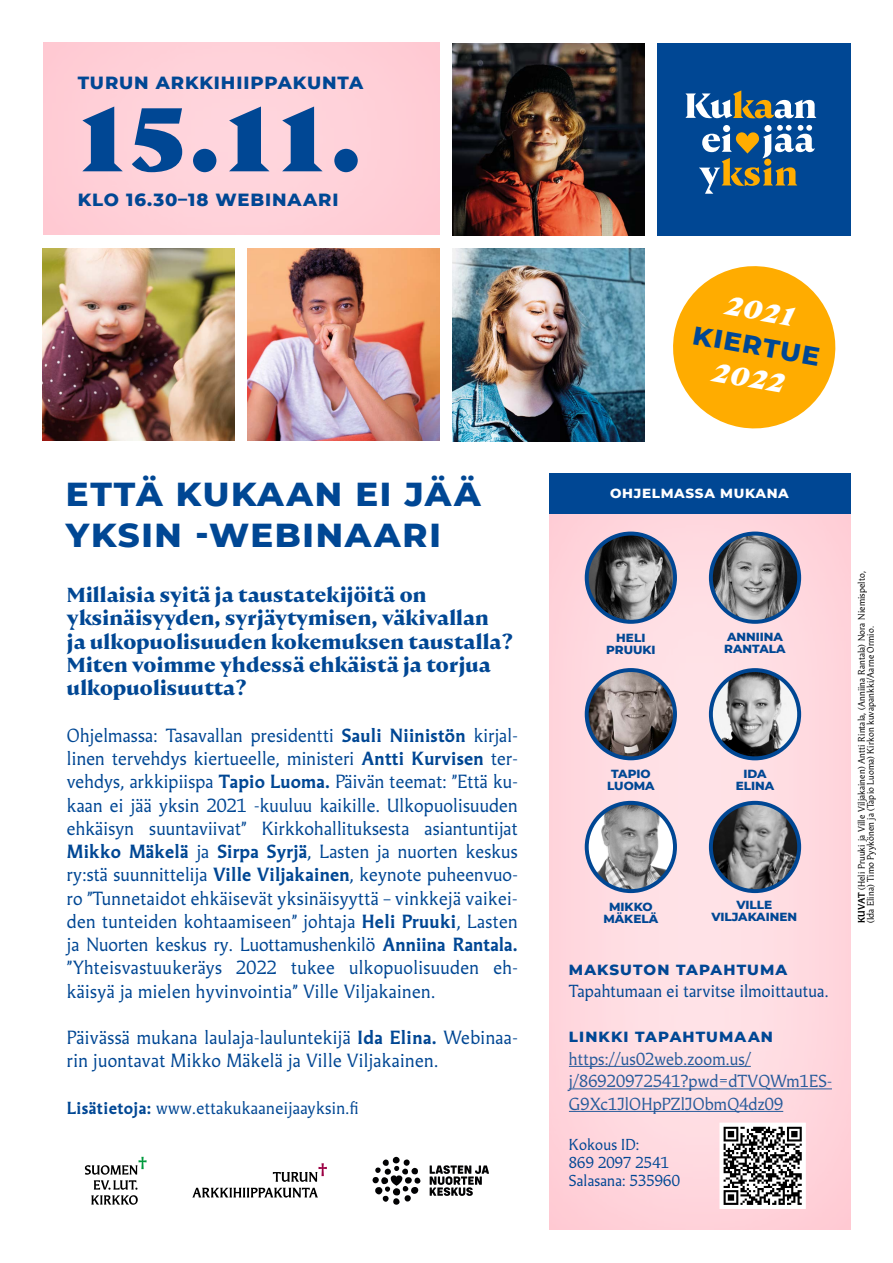
<style>
.page{position:relative;width:893px;height:1263px;background:#fff}
.page>*{position:absolute;margin:0;border:0;box-sizing:border-box;transform-origin:0 0}
.t1{font:900 90px "Nocturne Serif";color:#004794}
.t2{font:800 33.9px/40.7px "Montserrat";letter-spacing:.05em;color:#004794}
.t3{font:italic 800 26.4px "Nocturne Serif";color:#fff}
.t4{font:800 26.25px "Montserrat";color:#004794}
.t5{font:700 20.25px/23.2px "Nocturne Serif";letter-spacing:.01em;color:#004794}
.t6{font:18px/23.2px "Martti";letter-spacing:.02em;color:#004794;text-align:justify}
.t7{font:800 18px "Montserrat";letter-spacing:.05em;color:#004794}
.t8{font:16.5px/22.5px "Martti";letter-spacing:.01em;color:#275b9b}
.t9{font:16.5px "Martti";letter-spacing:.01em;color:#004794}
.t10{font:15px/18px "Martti";letter-spacing:.01em;color:#004794}
.t11{font:800 15px "Montserrat";letter-spacing:.075em;color:#004794}
.t12{font:800 13.5px "Montserrat";letter-spacing:.05em;color:#fff}
.t13{font:800 12px/12px "Montserrat";color:#004794;text-align:center}
.t14{font:9px/9px "Martti";letter-spacing:.01em;color:#000}
.s1{font-weight:700}
</style>
<div class="page">
<div style="left:33px;top:31px;width:407px;height:218px;background:#fff;opacity:.63"></div>
<div style="left:657px;top:44px;width:193px;height:192px;background:#004794"></div>
<div style="left:535px;top:463px;width:327px;height:768px;background:#fff;opacity:.63"></div>
<img style="left:452px;top:249px;width:193px;height:193px">
<img style="left:247px;top:249px;width:193px;height:192px">
<img style="left:43px;top:249px;width:192px;height:192px">
<img style="left:452px;top:44px;width:193px;height:191px">
<svg style="left:685px;top:90px;width:131px;height:29px"></svg>
<svg style="left:699px;top:125px;width:116px;height:69px"></svg>
<img style="left:711px;top:533px;width:88px;height:89px;border-radius:44px">
<div style="left:709px;top:531px;width:92px;height:93px;border:4px solid #004794;border-radius:50%"></div>
<img style="left:587px;top:803px;width:88px;height:88px;border-radius:44px">
<div style="left:585px;top:801px;width:92px;height:92px;border:4px solid #004794;border-radius:50%"></div>
<img style="left:711px;top:803px;width:88px;height:88px;border-radius:44px">
<div style="left:709px;top:801px;width:92px;height:92px;border:4px solid #004794;border-radius:50%"></div>
<img style="left:587px;top:670px;width:88px;height:88px;border-radius:44px">
<div style="left:585px;top:668px;width:92px;height:92px;border:4px solid #004794;border-radius:50%"></div>
<img style="left:711px;top:670px;width:88px;height:88px;border-radius:44px">
<div style="left:709px;top:668px;width:92px;height:92px;border:4px solid #004794;border-radius:50%"></div>
<div style="left:549px;top:473px;width:301px;height:41px;background:#004794"></div>
<svg style="left:673px;top:266px;width:163px;height:163px"></svg>
<svg style="left:85px;top:1157px;width:62px;height:48px"></svg>
<svg style="left:372px;top:1157px;width:48px;height:48px"></svg>
<svg style="left:430px;top:1165px;width:59px;height:31px"></svg>
<svg style="left:273px;top:1163px;width:54px;height:19px"></svg>
<svg style="left:192px;top:1188px;width:126px;height:9px"></svg>
<img style="left:587px;top:533px;width:88px;height:89px;border-radius:44px">
<div style="left:585px;top:531px;width:92px;height:93px;border:4px solid #004794;border-radius:50%"></div>
<hr style="left:569px;top:1066px;width:182px;height:1px;background:#275b9b">
<hr style="left:569px;top:1088px;width:263px;height:1px;background:#275b9b">
<hr style="left:569px;top:1111px;width:214px;height:1px;background:#275b9b">
<svg style="left:718px;top:1121px;width:90px;height:90px"></svg>
<p class="t7" style="left:78px;top:69px;width:287px">TURUN ARKKIHIIPPAKUNTA</p>
<h1 class="t1" style="left:78px;top:82px;width:285px">15.11.</h1>
<p class="t7" style="left:78px;top:187px;width:262px">KLO 16.30–18 WEBINAARI</p>
<h2 class="t2" style="left:66px;top:472px;width:416px">ETTÄ KUKAAN EI JÄÄ<br>YKSIN -WEBINAARI</h2>
<p class="t5" style="left:67px;top:583px;width:448px">Millaisia syitä ja taustatekijöitä on yksinäisyyden, syrjäytymisen, väkivallan<br>ja ulkopuolisuuden kokemuksen taustalla?<br>Miten voimme yhdessä ehkäistä ja torjua ulkopuolisuutta?</p>
<p class="t6" style="left:67px;top:724px;width:452px">Ohjelmassa: Tasavallan presidentti <span class="s1">Sauli Niinistön</span> kirjal&shy;linen tervehdys kiertueelle, ministeri <span class="s1">Antti Kurvisen</span> ter&shy;vehdys, arkkipiispa <span class="s1">Tapio Luoma.</span> Päivän teemat: ”Että ku&shy;kaan ei jää yksin 2021 -kuuluu kaikille. Ulkopuolisuuden ehkäisyn suuntaviivat” Kirkkohallituksesta asiantuntijat <span class="s1">Mikko Mäkelä</span> ja <span class="s1">Sirpa Syrjä</span>, Lasten ja nuorten keskus ry:stä suunnittelija <span class="s1">Ville Viljakainen</span>, keynote puheenvuo&shy;ro ”Tunnetaidot ehkäisevät yksinäisyyttä – vinkkejä vaikei&shy;den tunteiden kohtaamiseen” johtaja <span class="s1">Heli Pruuki</span>, Lasten ja Nuorten keskus ry. Luottamushenkilö <span class="s1">Anniina Rantala. </span>”Yhteisvastuukeräys 2022 tukee ulkopuolisuuden eh&shy;käisyä ja mielen hyvinvointia” Ville Viljakainen.</p>
<p class="t6" style="left:67px;top:1026px;width:452px">Päivässä mukana laulaja-lauluntekijä <span class="s1">Ida Elina.</span> Webinaa&shy;rin juontavat Mikko Mäkelä ja Ville Viljakainen.</p>
<p class="t9" style="left:67px;top:1098px;width:293px"><span class="s1">Lisätietoja:</span> www.ettakukaaneijaayksin.fi</p>
<h3 class="t3" style="left:729px;top:288px;width:71px;rotate:10deg">2021</h3>
<h3 class="t3" style="left:716px;top:355px;width:73px;rotate:10deg">2022</h3>
<h3 class="t4" style="left:696px;top:316px;width:130px;rotate:10deg">KIERTUE</h3>
<p class="t12" style="left:610px;top:483px;width:180px">OHJELMASSA MUKANA</p>
<p class="t13" style="left:606px;top:631px;width:51px">HELI<br>PRUUKI</p>
<p class="t13" style="left:724px;top:630px;width:63px;text-align:left">ANNIINA<br>RANTALA</p>
<p class="t13" style="left:607px;top:767px;width:49px">TAPIO<br>LUOMA</p>
<p class="t13" style="left:736px;top:767px;width:40px">IDA<br>ELINA</p>
<p class="t13" style="left:603px;top:900px;width:56px">MIKKO<br>MÄKELÄ</p>
<p class="t13" style="left:711px;top:898px;width:87px">VILLE<br>VILJAKAINEN</p>
<p class="t11" style="left:569px;top:958px;width:220px">MAKSUTON TAPAHTUMA</p>
<p class="t9" style="left:569px;top:981px;width:261px">Tapahtumaan ei tarvitse ilmoittautua.</p>
<p class="t11" style="left:569px;top:1026px;width:206px">LINKKI TAPAHTUMAAN</p>
<p class="t8" style="left:569px;top:1047px;width:265px">https://us02web.zoom.us/ j/86920972541?pwd=dTVQWm1ES-<br>G9Xc1JlOHpPZlJObmQ4dz09</p>
<p class="t10" style="left:569px;top:1136px;width:113px">Kokous ID:<br>869 2097 2541<br>Salasana: 535960</p>
<p class="t14" style="left:857px;top:923px;width:353px;rotate:-90deg"><span class="s1">KUVAT</span> (Heli Pruuki ja Ville Viljakainen) Antti Rintala, (Anniina Rantala) Nora Niemispelto, (Ida Elina) Timo Pyykönen ja (Tapio Luoma) Kirkon kuvapankki/Aarne Ormio.</p>
</div>
